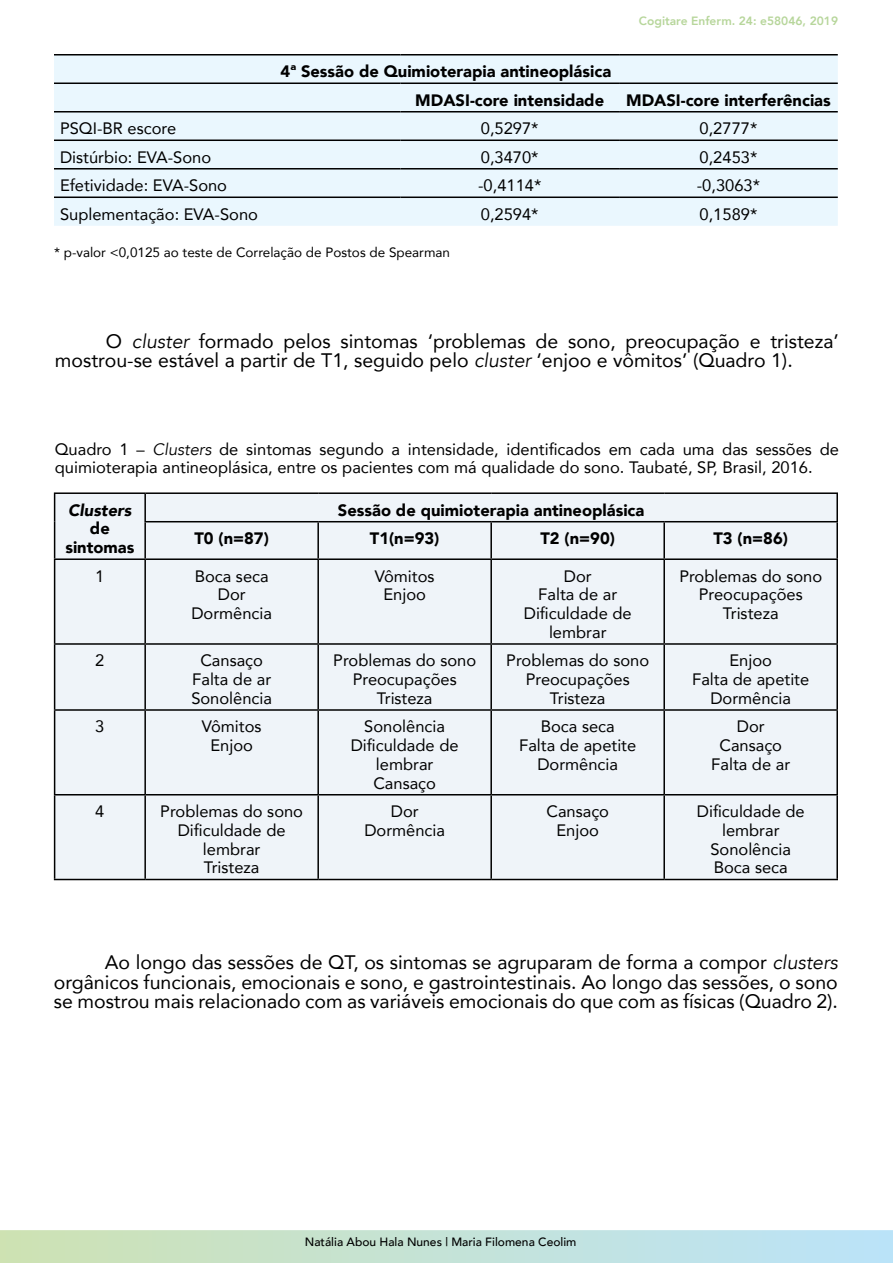
<style>
.page{position:relative;width:893px;height:1263px;background:#fff}
.page>*{position:absolute;margin:0;border:0;box-sizing:border-box;transform-origin:0 0}
.t1{font:19.5px/19.5px "Avenir";color:#000}
.t2{font:16.5px/18.8px "Avenir";color:#000;text-align:center}
.t3{font:900 16.5px/28.5px "Avenir";color:#000}
.t4{font:italic 900 16.5px "Avenir";color:#000}
.t5{font:13.5px "Avenir";color:#000}
.t6{font:500 12px "Avenir";color:#000}
.t7{font:800 12px "Avenir";color:#b7d69b}
.s1{font-style:italic}
</style>
<div class="page">
<svg style="left:0;top:1230px;width:893px;height:33px;background:#c4e2d6"></svg>
<div style="left:54px;top:56px;width:784px;height:170px;background:#eaf7fe"></div>
<hr style="left:54px;top:54px;width:346px;height:2px;background:#000">
<hr style="left:400px;top:54px;width:219px;height:2px;background:#000">
<hr style="left:619px;top:54px;width:219px;height:2px;background:#000">
<hr style="left:54px;top:83px;width:346px;height:1px;background:#000">
<hr style="left:400px;top:83px;width:219px;height:1px;background:#000">
<hr style="left:619px;top:83px;width:219px;height:1px;background:#000">
<hr style="left:54px;top:111px;width:346px;height:2px;background:#000">
<hr style="left:400px;top:111px;width:219px;height:2px;background:#000">
<hr style="left:619px;top:111px;width:219px;height:2px;background:#000">
<hr style="left:54px;top:140px;width:346px;height:1px;background:#000">
<hr style="left:400px;top:140px;width:219px;height:1px;background:#000">
<hr style="left:619px;top:140px;width:219px;height:1px;background:#000">
<hr style="left:54px;top:168px;width:346px;height:2px;background:#000">
<hr style="left:400px;top:168px;width:219px;height:2px;background:#000">
<hr style="left:619px;top:168px;width:219px;height:2px;background:#000">
<hr style="left:54px;top:197px;width:346px;height:1px;background:#000">
<hr style="left:400px;top:197px;width:219px;height:1px;background:#000">
<hr style="left:619px;top:197px;width:219px;height:1px;background:#000">
<div style="left:55px;top:494px;width:781px;height:385px;background:#eff4f9"></div>
<hr style="left:54px;top:492px;width:91px;height:2px;background:#000">
<svg style="left:54px;top:494px;width:1px;height:28px"></svg>
<hr style="left:145px;top:492px;width:173px;height:2px;background:#000">
<hr style="left:144px;top:494px;width:2px;height:27px;background:#000">
<hr style="left:318px;top:492px;width:173px;height:2px;background:#000">
<hr style="left:491px;top:492px;width:173px;height:2px;background:#000">
<hr style="left:664px;top:492px;width:174px;height:2px;background:#000">
<hr style="left:836px;top:494px;width:2px;height:27px;background:#000">
<hr style="left:54px;top:522px;width:1px;height:36px;background:#000">
<hr style="left:144px;top:521px;width:174px;height:1px;background:#000">
<hr style="left:144px;top:522px;width:2px;height:36px;background:#000">
<hr style="left:318px;top:521px;width:173px;height:1px;background:#000">
<hr style="left:317px;top:522px;width:2px;height:36px;background:#000">
<hr style="left:491px;top:521px;width:173px;height:1px;background:#000">
<hr style="left:490px;top:522px;width:2px;height:36px;background:#000">
<hr style="left:664px;top:521px;width:174px;height:1px;background:#000">
<hr style="left:663px;top:522px;width:2px;height:36px;background:#000">
<hr style="left:836px;top:522px;width:2px;height:36px;background:#000">
<hr style="left:54px;top:558px;width:91px;height:2px;background:#000">
<hr style="left:54px;top:560px;width:1px;height:83px;background:#000">
<hr style="left:145px;top:558px;width:173px;height:2px;background:#000">
<hr style="left:144px;top:560px;width:2px;height:83px;background:#000">
<hr style="left:318px;top:558px;width:173px;height:2px;background:#000">
<hr style="left:317px;top:560px;width:2px;height:83px;background:#000">
<hr style="left:491px;top:558px;width:173px;height:2px;background:#000">
<hr style="left:490px;top:560px;width:2px;height:83px;background:#000">
<hr style="left:664px;top:558px;width:174px;height:2px;background:#000">
<hr style="left:663px;top:560px;width:2px;height:83px;background:#000">
<hr style="left:836px;top:560px;width:2px;height:83px;background:#000">
<hr style="left:54px;top:643px;width:91px;height:2px;background:#000">
<hr style="left:54px;top:645px;width:1px;height:64px;background:#000">
<hr style="left:145px;top:643px;width:173px;height:2px;background:#000">
<hr style="left:144px;top:645px;width:2px;height:64px;background:#000">
<hr style="left:318px;top:643px;width:173px;height:2px;background:#000">
<hr style="left:317px;top:645px;width:2px;height:64px;background:#000">
<hr style="left:491px;top:643px;width:173px;height:2px;background:#000">
<hr style="left:490px;top:645px;width:2px;height:64px;background:#000">
<hr style="left:664px;top:643px;width:174px;height:2px;background:#000">
<hr style="left:663px;top:645px;width:2px;height:64px;background:#000">
<hr style="left:836px;top:645px;width:2px;height:64px;background:#000">
<hr style="left:54px;top:709px;width:91px;height:2px;background:#000">
<hr style="left:54px;top:711px;width:1px;height:83px;background:#000">
<hr style="left:145px;top:709px;width:173px;height:2px;background:#000">
<hr style="left:144px;top:711px;width:2px;height:83px;background:#000">
<hr style="left:318px;top:709px;width:173px;height:2px;background:#000">
<hr style="left:317px;top:711px;width:2px;height:83px;background:#000">
<hr style="left:491px;top:709px;width:173px;height:2px;background:#000">
<hr style="left:490px;top:711px;width:2px;height:83px;background:#000">
<hr style="left:664px;top:709px;width:174px;height:2px;background:#000">
<hr style="left:663px;top:711px;width:2px;height:83px;background:#000">
<hr style="left:836px;top:711px;width:2px;height:83px;background:#000">
<hr style="left:54px;top:794px;width:91px;height:1px;background:#000">
<hr style="left:54px;top:795px;width:1px;height:84px;background:#000">
<hr style="left:145px;top:794px;width:173px;height:1px;background:#000">
<hr style="left:144px;top:795px;width:2px;height:84px;background:#000">
<hr style="left:318px;top:794px;width:173px;height:1px;background:#000">
<hr style="left:317px;top:795px;width:2px;height:84px;background:#000">
<hr style="left:491px;top:794px;width:173px;height:1px;background:#000">
<hr style="left:490px;top:795px;width:2px;height:84px;background:#000">
<hr style="left:664px;top:794px;width:174px;height:1px;background:#000">
<hr style="left:663px;top:795px;width:2px;height:84px;background:#000">
<hr style="left:836px;top:795px;width:2px;height:84px;background:#000">
<hr style="left:54px;top:879px;width:91px;height:1px;background:#000">
<hr style="left:145px;top:879px;width:173px;height:1px;background:#000">
<hr style="left:318px;top:879px;width:173px;height:1px;background:#000">
<hr style="left:491px;top:879px;width:173px;height:1px;background:#000">
<hr style="left:664px;top:879px;width:174px;height:1px;background:#000">
<p class="t3" style="left:415px;top:57px;width:197px;text-indent:-135px">4ª Sessão de Quimioterapia antineoplásica<br>MDASI-core intensidade</p>
<p class="t7" style="left:639px;top:12px;width:201px">Cogitare Enferm. 24: e58046, 2019</p>
<p class="t3" style="left:626px;top:85px;width:206px">MDASI-core interferências</p>
<p class="t2" style="left:60px;top:119px;width:118px">PSQI-BR escore</p>
<p class="t2" style="left:481px;top:119px;width:59px">0,5297*</p>
<p class="t2" style="left:699px;top:119px;width:59px">0,2777*</p>
<p class="t2" style="left:60px;top:147px;width:153px">Distúrbio: EVA-Sono</p>
<p class="t2" style="left:481px;top:147px;width:59px">0,3470*</p>
<p class="t2" style="left:699px;top:147px;width:59px">0,2453*</p>
<p class="t2" style="left:60px;top:176px;width:169px">Efetividade: EVA-Sono</p>
<p class="t2" style="left:478px;top:176px;width:65px">-0,4114*</p>
<p class="t2" style="left:697px;top:176px;width:65px">-0,3063*</p>
<p class="t2" style="left:60px;top:204px;width:199px">Suplementação: EVA-Sono</p>
<p class="t2" style="left:481px;top:204px;width:59px">0,2594*</p>
<p class="t2" style="left:699px;top:204px;width:59px">0,1589*</p>
<p class="t5" style="left:54px;top:242px;width:398px">* p-valor &lt;0,0125 ao teste de Correlação de Postos de Spearman</p>
<p class="t1" style="left:55px;top:331px;width:786px;text-indent:51px">O <span class="s1">cluster</span> formado pelos sintomas ‘problemas de sono, preocupação e tristeza’ mostrou-se estável a partir de T1, seguido pelo <span class="s1">cluster</span> ‘enjoo e vômitos’ (Quadro 1).</p>
<p class="t2" style="left:55px;top:439px;width:786px;text-align:left">Quadro 1 – <span class="s1">Clusters</span> de sintomas segundo a intensidade, identificados em cada uma das sessões de quimioterapia antineoplásica, entre os pacientes com má qualidade do sono. Taubaté, SP, Brasil, 2016.</p>
<p class="t4" style="left:68px;top:496px;width:65px">Clusters</p>
<p class="t3" style="left:65px;top:519px;width:71px;line-height:18.8px;text-align:center">de sintomas</p>
<p class="t3" style="left:338px;top:495px;width:308px">Sessão de quimioterapia antineoplásica</p>
<p class="t3" style="left:194px;top:524px;width:76px">T0 (n=87)</p>
<p class="t3" style="left:370px;top:524px;width:71px">T1(n=93)</p>
<p class="t3" style="left:540px;top:524px;width:76px">T2 (n=90)</p>
<p class="t3" style="left:713px;top:524px;width:76px">T3 (n=86)</p>
<p class="t2" style="left:95px;top:566px;width:11px">1</p>
<p class="t2" style="left:191px;top:566px;width:82px">Boca seca<br>Dor<br>Dormência</p>
<p class="t2" style="left:375px;top:566px;width:61px">Vômitos<br>Enjoo</p>
<p class="t2" style="left:524px;top:566px;width:109px">Dor<br>Falta de ar<br>Dificuldade de lembrar</p>
<p class="t2" style="left:679px;top:566px;width:144px">Problemas do sono<br>Preocupações<br>Tristeza</p>
<p class="t2" style="left:95px;top:651px;width:11px">2</p>
<p class="t2" style="left:191px;top:651px;width:82px">Cansaço<br>Falta de ar<br>Sonolência</p>
<p class="t2" style="left:333px;top:651px;width:144px">Problemas do sono<br>Preocupações<br>Tristeza</p>
<p class="t2" style="left:506px;top:651px;width:144px">Problemas do sono<br>Preocupações<br>Tristeza</p>
<p class="t2" style="left:692px;top:651px;width:119px">Enjoo<br>Falta de apetite<br>Dormência</p>
<p class="t2" style="left:95px;top:717px;width:11px">3</p>
<p class="t2" style="left:202px;top:717px;width:61px">Vômitos<br>Enjoo</p>
<p class="t2" style="left:351px;top:717px;width:109px">Sonolência<br>Dificuldade de lembrar<br>Cansaço</p>
<p class="t2" style="left:519px;top:717px;width:119px">Boca seca<br>Falta de apetite<br>Dormência</p>
<p class="t2" style="left:711px;top:717px;width:80px">Dor<br>Cansaço<br>Falta de ar</p>
<p class="t2" style="left:95px;top:801px;width:11px">4</p>
<p class="t2" style="left:160px;top:801px;width:144px">Problemas do sono<br>Dificuldade de lembrar<br>Tristeza</p>
<p class="t2" style="left:364px;top:801px;width:82px">Dor<br>Dormência</p>
<p class="t2" style="left:546px;top:801px;width:64px">Cansaço<br>Enjoo</p>
<p class="t2" style="left:697px;top:801px;width:109px">Dificuldade de lembrar<br>Sonolência<br>Boca seca</p>
<p class="t1" style="left:54px;top:952px;width:786px;text-align:justify;text-indent:51px">Ao longo das sessões de QT, os sintomas se agruparam de forma a compor <span class="s1">clusters </span>orgânicos funcionais, emocionais e sono, e gastrointestinais. Ao longo das sessões, o sono se mostrou mais relacionado com as variáveis emocionais do que com as físicas (Quadro 2).</p>
<p class="t6" style="left:305px;top:1232px;width:273px">Natália Abou Hala Nunes | Maria Filomena Ceolim</p>
</div>
